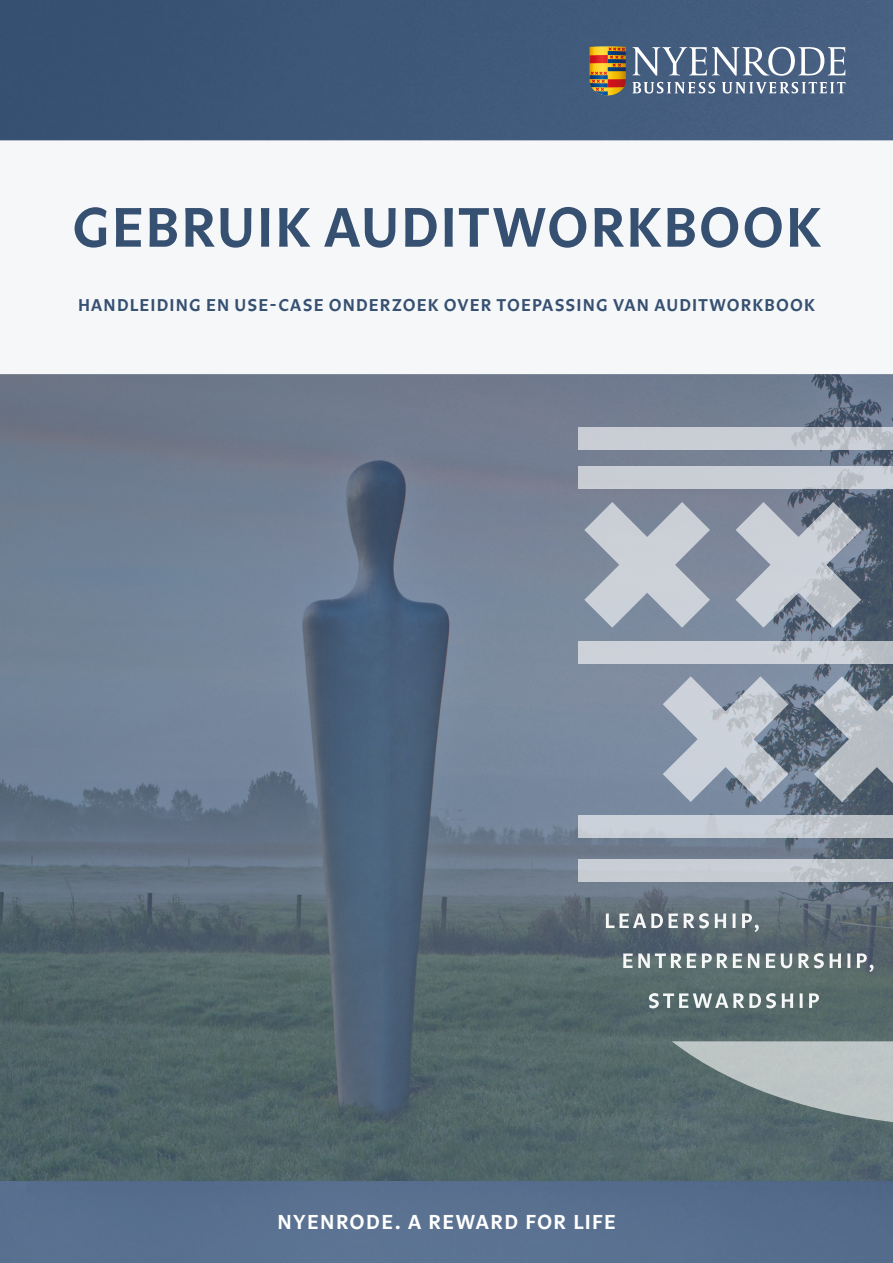
<style>
.page{position:relative;width:893px;height:1263px;background:#fff}
.page>*{position:absolute;margin:0;border:0;box-sizing:border-box;transform-origin:0 0}
.t1{font:600 57.75px "Legato OT";letter-spacing:.03em;color:#365071}
.t2{font:600 21px "Legato OT";letter-spacing:.07em;color:#fff}
.t3{font:600 17.85px "Legato OT";letter-spacing:.065em;color:#365071}
</style>
<div class="page">
<img style="left:0;top:0;width:893px;height:140px">
<img style="left:0;top:374px;width:893px;height:808px">
<svg style="left:590px;top:46px;width:36px;height:49px;background:#ab7838"></svg>
<svg style="left:632px;top:47px;width:213px;height:29px"></svg>
<svg style="left:632px;top:82px;width:83px;height:12px"></svg>
<svg style="left:722px;top:82px;width:123px;height:12px"></svg>
<div style="left:0;top:140px;width:893px;height:234px;background:#f6f7f9"></div>
<svg style="left:578px;top:641px;width:315px;height:22px;background:#c9ced6"></svg>
<div style="left:578px;top:466px;width:315px;height:23px;background:#caced5"></div>
<svg style="left:578px;top:428px;width:315px;height:22px;background:#c5cad1"></svg>
<svg style="left:814px;top:676px;width:79px;height:126px;background:#929ba5"></svg>
<svg style="left:663px;top:676px;width:125px;height:126px;background:#a6afbc"></svg>
<svg style="left:736px;top:502px;width:125px;height:126px;background:#a2a9b5"></svg>
<svg style="left:892px;top:502px;width:1px;height:126px"></svg>
<svg style="left:584px;top:502px;width:126px;height:126px;background:#aab2be"></svg>
<div style="left:578px;top:860px;width:315px;height:22px;background:linear-gradient(to right,#ccd1d9,#bdc3c9)"></div>
<div style="left:578px;top:815px;width:315px;height:22px;background:linear-gradient(to right,#ced5de,#bdc2c8)"></div>
<svg style="left:672px;top:1041px;width:221px;height:86px;background:#93a0a1"></svg>
<svg style="left:606px;top:913px;width:103px;height:15px"></svg>
<svg style="left:715px;top:913px;width:11px;height:15px"></svg>
<svg style="left:732px;top:913px;width:4px;height:15px"></svg>
<svg style="left:742px;top:913px;width:17px;height:19px"></svg>
<svg style="left:623px;top:953px;width:73px;height:15px"></svg>
<svg style="left:702px;top:953px;width:40px;height:15px"></svg>
<svg style="left:748px;top:953px;width:11px;height:15px"></svg>
<svg style="left:766px;top:953px;width:9px;height:15px"></svg>
<svg style="left:781px;top:953px;width:11px;height:15px"></svg>
<svg style="left:798px;top:953px;width:43px;height:15px"></svg>
<svg style="left:847px;top:953px;width:3px;height:15px"></svg>
<svg style="left:857px;top:953px;width:16px;height:19px"></svg>
<svg style="left:649px;top:993px;width:127px;height:15px"></svg>
<svg style="left:782px;top:993px;width:11px;height:15px"></svg>
<svg style="left:800px;top:993px;width:3px;height:15px"></svg>
<svg style="left:809px;top:993px;width:10px;height:15px"></svg>
<div style="left:0;top:1182px;width:893px;height:81px;background:#586f8f"></div>
<h1 class="t1" style="left:72px;top:193px;width:750px">GEBRUIK AUDITWORKBOOK</h1>
<p class="t3" style="left:78px;top:295px;width:738px">HANDLEIDING EN USE-CASE ONDERZOEK OVER TOEPASSING VAN AUDITWORKBOOK</p>
<p class="t2" style="left:277px;top:1209px;width:340px">NYENRODE. A REWARD FOR LIFE</p>
</div>
